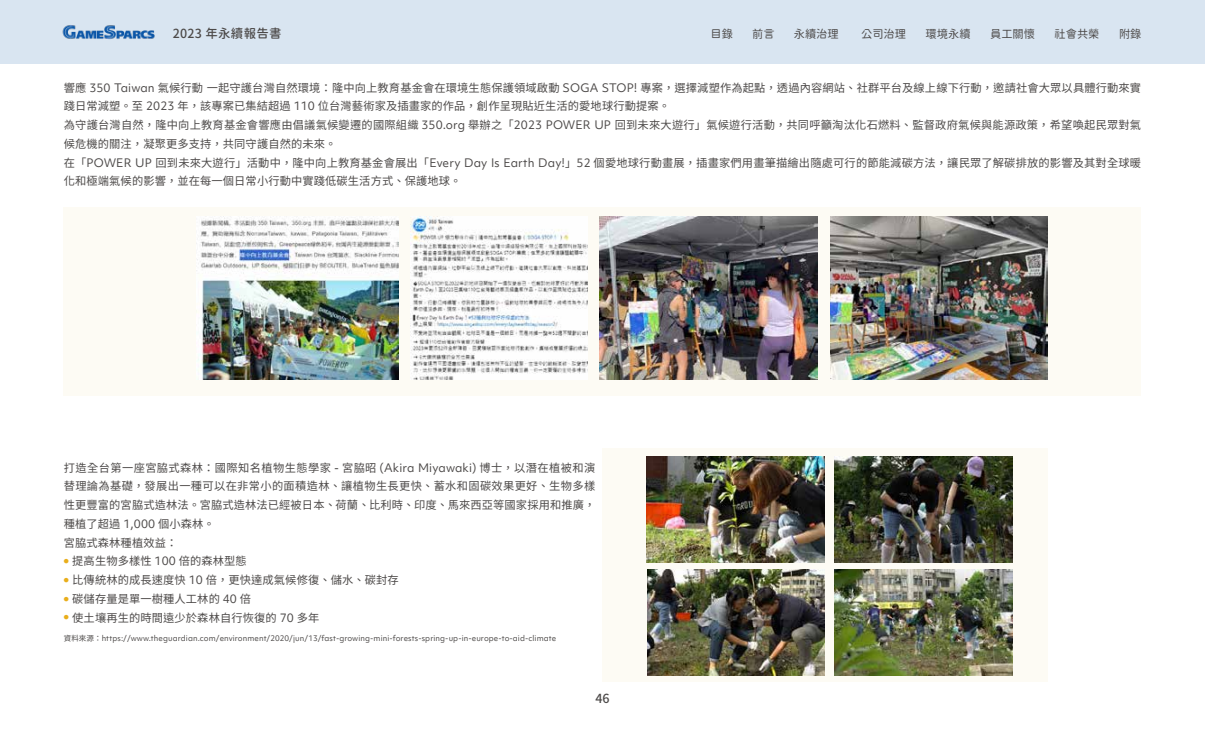
<style>
.page{position:relative;width:1205px;height:745px;background:#fff}
.page>*{position:absolute;margin:0;border:0;box-sizing:border-box;transform-origin:0 0}
.t1{font:12.5px "Gen Sen Rounded TW M";letter-spacing:.02em;color:#4c4948}
.t2{font:500 12.5px "Noto Sans CJ Ktc";color:#4c4948}
.t3{font:11.25px/18.8px "Noto Sans CJ Ktc";letter-spacing:.01em;color:#4c4948}
.t4{font:11.25px/18.8px "Noto Sans CJ Ktc";letter-spacing:.03em;color:#4c4948}
.t5{font:11.25px "Gen Sen Rounded TW R";color:#4c4948}
.t6{font:7.5px "Objektiv Mk 1";letter-spacing:.01em;color:#4c4948}
.s1{font-family:"Objektiv Mk 1"}
.s2{font-family:"Noto Sans CJ Ktc"}
</style>
<div class="page">
<div style="left:0;top:0;width:1205px;height:64px;background:#d9e5f1"></div>
<img style="left:62px;top:25px;width:93px;height:15px">
<div style="left:602px;top:448px;width:446px;height:232px;background:#fdfbf4"></div>
<div style="left:64px;top:206px;width:1077px;height:189px;background:#fdfbf4"></div>
<img style="left:197px;top:216px;width:201px;height:163px">
<img style="left:410px;top:216px;width:177px;height:163px">
<img style="left:600px;top:216px;width:217px;height:163px">
<img style="left:830px;top:216px;width:217px;height:163px">
<img style="left:647px;top:456px;width:177px;height:106px">
<img style="left:835px;top:456px;width:177px;height:106px">
<img style="left:647px;top:569px;width:177px;height:106px">
<img style="left:835px;top:569px;width:177px;height:106px">
<p class="t1" style="left:173px;top:26px;width:110px">2023 年永續報告書</p>
<p class="t5" style="left:710px;top:28px;width:24px">目錄</p>
<p class="t5" style="left:752px;top:28px;width:24px">前言</p>
<p class="t5" style="left:794px;top:28px;width:46px">永續治理</p>
<p class="t5" style="left:861px;top:28px;width:46px">公司治理</p>
<p class="t5" style="left:925px;top:28px;width:46px">環境永續</p>
<p class="t5" style="left:990px;top:28px;width:46px">員工關懷</p>
<p class="t5" style="left:1054px;top:28px;width:46px">社會共榮</p>
<p class="t5" style="left:1119px;top:28px;width:24px">附錄</p>
<p class="t3" style="left:64px;top:78px;width:1079px">響應 <span class="s1">350 Taiwan</span> 氣候行動一起守護台灣自然環境：隆中向上教育基金會在環境生態保護領域啟動 <span class="s1">SOGA STOP!</span> 專案，選擇減塑作為起點，透過內容網站、社群平台及線上線下行動，邀請社會大眾以具體行動來實踐日常減塑。至 <span class="s1">2023</span> 年，該專案已集結超過 <span class="s1">110</span> 位台灣藝術家及插畫家的作品，創作呈現貼近生活的愛地球行動提案。<br>為守護台灣自然，隆中向上教育基金會響應由倡議氣候變遷的國際組織 <span class="s1">350.org</span> 舉辦之「<span class="s1">2023 POWER UP</span> 回到未來大遊行」氣候遊行活動，共同呼籲淘汰化石燃料、監督政府氣候與能源政策，希望喚起民眾對氣候危機的關注，凝聚更多支持，共同守護自然的未來。<br>在「<span class="s1">POWER UP</span> 回到未來大遊行」活動中，隆中向上教育基金會展出「<span class="s1">Every Day Is Earth Day!</span>」<span class="s1">52</span> 個愛地球行動畫展，插畫家們用畫筆描繪出隨處可行的節能減碳方法，讓民眾了解碳排放的影響及其對全球暖化和極端氣候的影響，並在每一個日常小行動中實踐低碳生活方式、保護地球。</p>
<p class="t4" style="left:64px;top:458px;width:533px">打造全台第一座宮脇式森林：國際知名植物生態學家 <span class="s1">-</span> 宮脇昭 <span class="s1">(Akira Miyawaki)</span> 博士，以潛在植被和演替理論為基礎，發展出一種可以在非常小的面積造林、讓植物生長更快、蓄水和固碳效果更好、生物多樣性更豐富的宮脇式造林法。宮脇式造林法已經被日本、荷蘭、比利時、印度、馬來西亞等國家採用和推廣，種植了超過 <span class="s1">1,000</span> 個小森林。<br>宮脇式森林種植效益：</p>
<p class="t3" style="left:64px;top:552px;width:184px"><sup>●</sup> 提高生物多樣性 <span class="s1">100</span> 倍的森林型態</p>
<p class="t3" style="left:64px;top:570px;width:336px"><sup>●</sup> 比傳統林的成長速度快 <span class="s1">10</span> 倍，更快達成氣候修復、儲水、碳封存</p>
<p class="t3" style="left:64px;top:589px;width:189px"><sup>●</sup> 碳儲存量是單一樹種人工林的 <span class="s1">40</span> 倍</p>
<p class="t3" style="left:64px;top:608px;width:257px"><sup>●</sup> 使土壤再生的時間遠少於森林自行恢復的 <span class="s1">70</span> 多年</p>
<p class="t6" style="left:64px;top:632px;width:494px"><span class="s2">資料來源：</span>https://www.theguardian.com/environment/2020/jun/13/fast-growing-mini-forests-spring-up-in-europe-to-aid-climate</p>
<p class="t2" style="left:595px;top:690px;width:16px">46</p>
</div>
